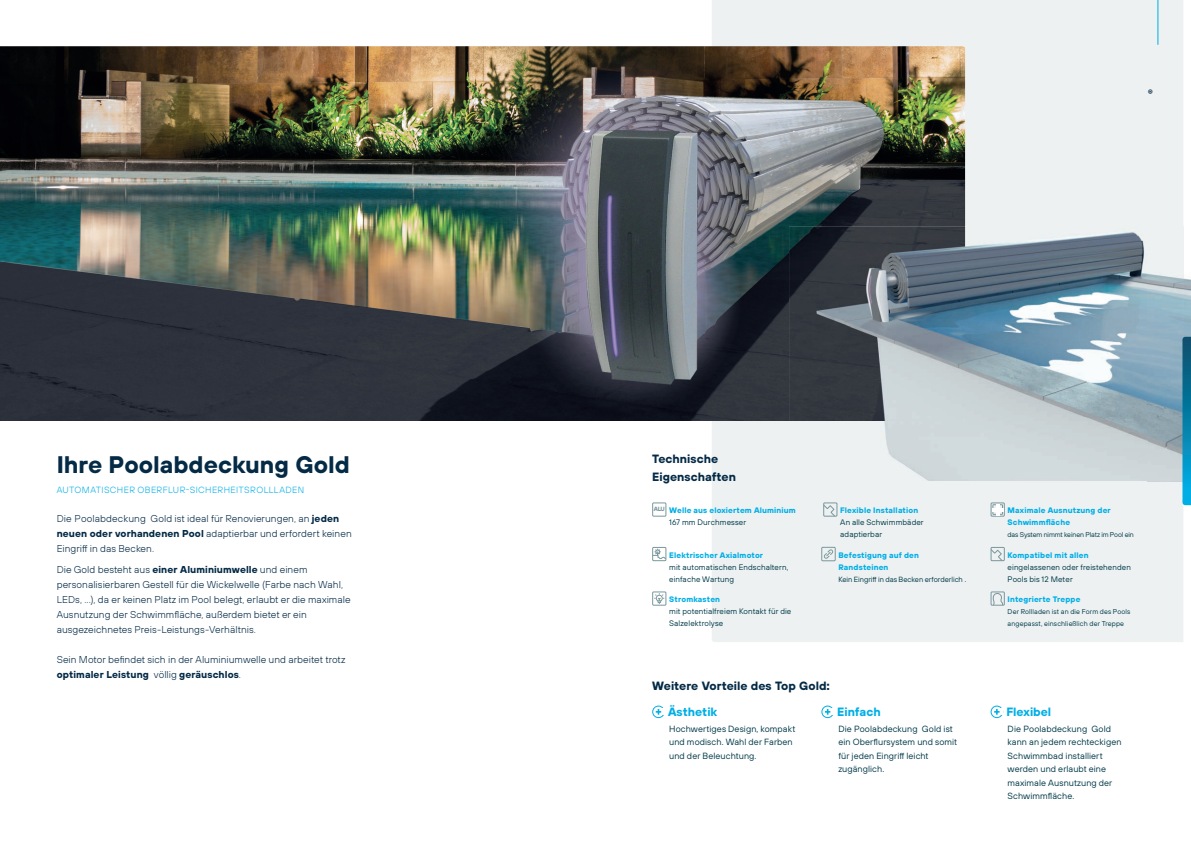
<style>
.page{position:relative;width:1191px;height:842px;background:#fff}
.page>*{position:absolute;margin:0;border:0;box-sizing:border-box;transform-origin:0 0}
.t1{font:700 24px "TT Hoves";color:#042a46}
.t2{font:700 12px/18px "TT Hoves";color:#042a46}
.t3{font:700 12px "TT Hoves";color:#00aee6}
.t4{font:300 10px/15px "TT Hoves";color:#042a46}
.t5{font:9px/13.5px "TT Hoves";letter-spacing:.01em;color:#003a49}
.t6{font:300 9px "TT Hoves";letter-spacing:.04em;color:#00aee6}
.t7{font:8px/12px "TT Hoves";letter-spacing:.015em;color:#003a49}
.t8{font:700 8px/12px "TT Hoves";letter-spacing:.015em;color:#00aee6}
.t9{font:7.5px "TT Hoves";letter-spacing:-.005em;color:#003a49}
.t10{font:7px/12px "TT Hoves";letter-spacing:.015em;color:#003a49}
.t11{font:7px "TT Hoves";letter-spacing:-.015em;color:#003a49}
.t12{font:700 5.8px "TT Hoves";color:#042a46}
.s1{font-weight:700}
.s2{font-weight:400;color:#003a49}
.s3{font-weight:700;color:#00aee6}
.s4{font-size:8px}
.s5{color:#00aee6}
</style>
<div class="page">
<div style="left:712px;top:0;width:471px;height:642px;background:#edf1f1"></div>
<img style="left:0;top:46px;width:965px;height:375px">
<img style="left:1148px;top:227px;width:43px;height:254px">
<img style="left:965px;top:227px;width:183px;height:190px">
<img style="left:789px;top:417px;width:359px;height:64px">
<img style="left:789px;top:227px;width:176px;height:194px">
<div style="left:652px;top:502px;width:14px;height:15px;border:1px solid #7a979c"></div>
<svg style="left:654px;top:549px;width:10px;height:10px"></svg>
<div style="left:652px;top:547px;width:14px;height:14px;border:1px solid #7a979c"></div>
<div style="left:652px;top:591px;width:14px;height:15px;border:1px solid #7a979c"></div>
<svg style="left:654px;top:593px;width:10px;height:11px"></svg>
<svg style="left:825px;top:504px;width:10px;height:11px"></svg>
<div style="left:823px;top:502px;width:14px;height:15px;border:1px solid #7a979c"></div>
<div style="left:821px;top:547px;width:14px;height:14px;border:1px solid #7a979c"></div>
<svg style="left:824px;top:549px;width:9px;height:10px"></svg>
<div style="left:990px;top:502px;width:14px;height:15px;border:1px solid #7a979c"></div>
<div style="left:992px;top:504px;width:11px;height:11px;border:1px solid #7a979c"></div>
<svg style="left:992px;top:508px;width:11px;height:3px"></svg>
<svg style="left:995px;top:504px;width:4px;height:11px"></svg>
<svg style="left:992px;top:549px;width:10px;height:10px"></svg>
<div style="left:990px;top:547px;width:14px;height:14px;border:1px solid #7a979c"></div>
<svg style="left:992px;top:593px;width:10px;height:11px"></svg>
<div style="left:990px;top:591px;width:14px;height:15px;border:1px solid #7a979c"></div>
<div style="left:652px;top:705px;width:13px;height:13px;border:1px solid #00aee6;border-radius:50%"></div>
<svg style="left:656px;top:709px;width:9px;height:6px"></svg>
<div style="left:821px;top:705px;width:13px;height:13px;border:1px solid #00aee6;border-radius:50%"></div>
<svg style="left:825px;top:709px;width:9px;height:6px"></svg>
<div style="left:990px;top:705px;width:13px;height:13px;border:1px solid #00aee6;border-radius:50%"></div>
<svg style="left:994px;top:709px;width:9px;height:6px"></svg>
<hr style="left:1157px;top:0;width:1px;height:45px;background:#00aee6">
<svg style="left:1182px;top:337px;width:9px;height:168px;background:#0d82ab"></svg>
<p class="t1" style="left:57px;top:448px;width:295px">Ihre Poolabdeckung Gold</p>
<p class="t6" style="left:57px;top:484px;width:249px">AUTOMATISCHER OBERFLUR-SICHERHEITSROLLLADEN</p>
<p class="t4" style="left:57px;top:511px;width:297px">Die Poolabdeckung Gold ist ideal für Renovierungen, an <span class="s1">jeden neuen oder vorhandenen Pool</span> adaptierbar und erfordert keinen<br>Eingriff in das Becken.</p>
<p class="t4" style="left:57px;top:561px;width:295px">Die Gold besteht aus <span class="s1">einer Aluminiumwelle</span> und einem personalisierbaren Gestell für die Wickelwelle (Farbe nach Wahl, LEDs, ...), da er keinen Platz im Pool belegt, erlaubt er die maximale Ausnutzung der Schwimmfläche, außerdem bietet er ein ausgezeichnetes Preis-Leistungs-Verhältnis.</p>
<p class="t4" style="left:57px;top:651px;width:290px">Sein Motor befindet sich in der Aluminiumwelle und arbeitet trotz <span class="s1">optimaler Leistung</span> völlig <span class="s1">geräuschlos</span>.</p>
<p class="t12" style="left:1146px;top:94px;width:6px;rotate:-90deg">®</p>
<p class="t2" style="left:652px;top:450px;width:85px">Technische<br>Eigenschaften</p>
<p class="t8" style="left:669px;top:504px;width:128px;text-indent:-15px"><sup>ALU</sup> Welle aus eloxiertem Aluminium<br><span class="s2">167 mm Durchmesser</span></p>
<p class="t7" style="left:669px;top:549px;width:121px"><span class="s3">Elektrischer Axialmotor<br></span>mit automatischen Endschaltern, einfache Wartung</p>
<p class="t7" style="left:669px;top:593px;width:124px"><span class="s3">Stromkasten<br></span>mit potentialfreiem Kontakt für die<br>Salzelektrolyse</p>
<p class="t7" style="left:840px;top:504px;width:85px"><span class="s3">Flexible Installation<br></span>An alle Schwimmbäder adaptierbar</p>
<p class="t8" style="left:838px;top:548px;width:82px">Befestigung auf den<br>Randsteinen</p>
<p class="t9" style="left:838px;top:574px;width:129px">Kein Eingriff in das Becken erforderlich <span class="s4">.</span></p>
<p class="t2" style="left:668px;top:673px;width:164px;line-height:25.4px;text-indent:-16px">Weitere Vorteile des Top Gold:<br><span class="s5">Ästhetik</span></p>
<p class="t5" style="left:669px;top:722px;width:128px">Hochwertiges Design, kompakt und modisch. Wahl der Farben und der Beleuchtung.</p>
<p class="t3" style="left:837px;top:703px;width:45px">Einfach</p>
<p class="t5" style="left:838px;top:722px;width:120px">Die Poolabdeckung Gold ist ein Oberflursystem und somit für jeden Eingriff leicht zugänglich.</p>
<p class="t8" style="left:1007px;top:504px;width:105px">Maximale Ausnutzung der<br>Schwimmfläche</p>
<p class="t11" style="left:1007px;top:530px;width:128px">das System nimmt keinen Platz im Pool ein</p>
<p class="t7" style="left:1007px;top:549px;width:125px"><span class="s3">Kompatibel mit allen </span>eingelassenen oder freistehenden<br>Pools bis 12 Meter</p>
<p class="t8" style="left:1007px;top:593px;width:74px">Integrierte Treppe</p>
<p class="t10" style="left:1007px;top:606px;width:124px">Der Rollladen ist an die Form des Pools angepasst, einschließlich der Treppe</p>
<p class="t3" style="left:1006px;top:703px;width:46px">Flexibel</p>
<p class="t5" style="left:1007px;top:722px;width:115px">Die Poolabdeckung Gold kann an jedem rechteckigen<br>Schwimmbad installiert werden und erlaubt eine maximale Ausnutzung der<br>Schwimmfläche.</p>
</div>
